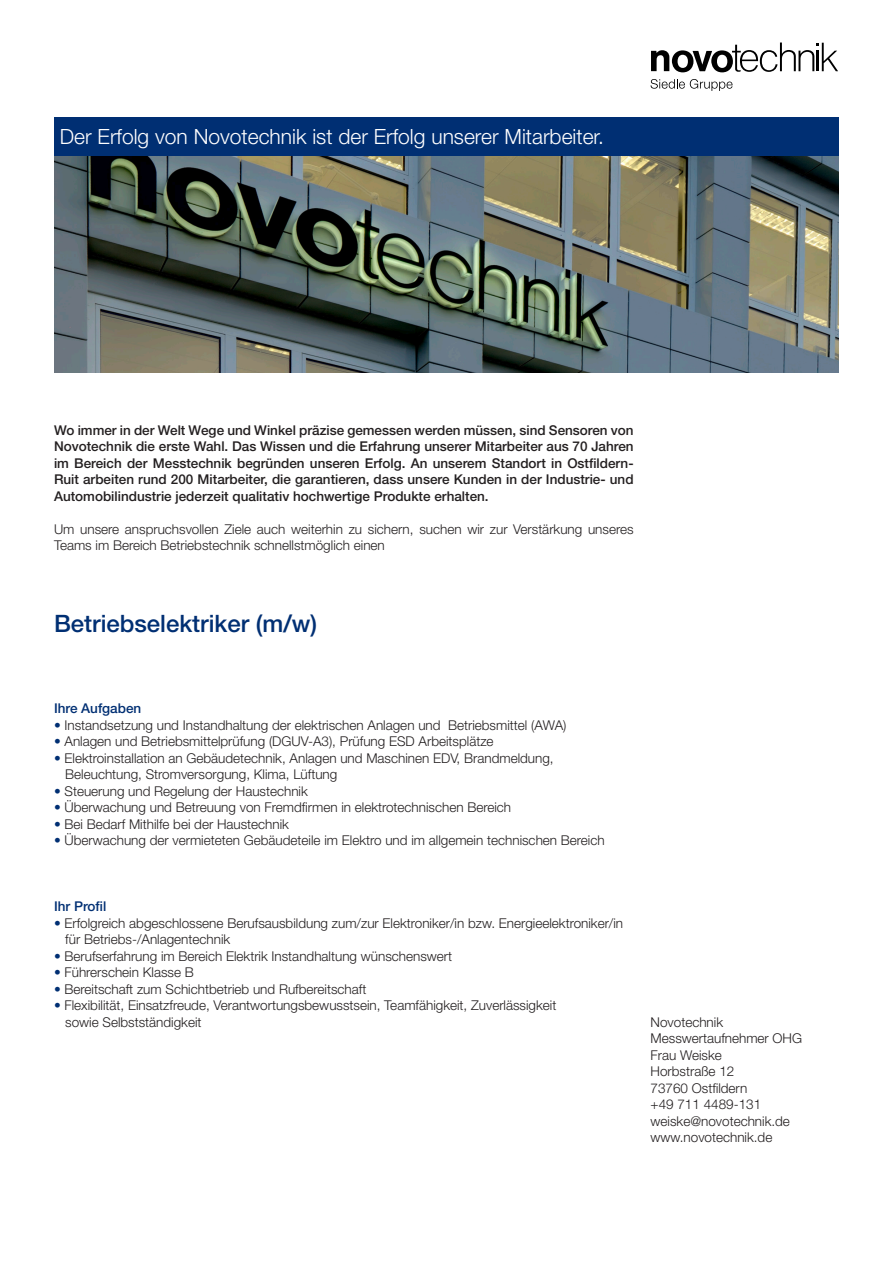
<style>
.page{position:relative;width:893px;height:1263px;background:#fff}
.page>*{position:absolute;margin:0;border:0;box-sizing:border-box;transform-origin:0 0}
.t1{font:500 24px "Helvetica Neue LT Std";color:#002f73}
.t2{font:300 21px "Helvetica Neue LT Std";color:#fff}
.t3{font:300 13.5px/16.5px "Helvetica Neue LT Std";color:#231f20}
.t4{font:500 13.5px/16.5px "Helvetica Neue LT Std";color:#231f20;text-align:justify}
.t5{font:500 13.5px "Helvetica Neue LT Std";color:#002f73}
.s1{color:#002f73}
</style>
<div class="page">
<img style="left:54px;top:155px;width:785px;height:217px">
<div style="left:54px;top:117px;width:785px;height:38px;background:#002f73"></div>
<svg style="left:651px;top:43px;width:187px;height:30px"></svg>
<svg style="left:651px;top:79px;width:82px;height:12px"></svg>
<p class="t2" style="left:60px;top:124px;width:546px">Der Erfolg von Novotechnik ist der Erfolg unserer Mitarbeiter.</p>
<p class="t4" style="left:54px;top:422px;width:581px">Wo immer in der Welt Wege und Winkel präzise gemessen werden müssen, sind Sensoren von Novotechnik die erste Wahl. Das Wissen und die Erfahrung unserer Mitarbeiter aus 70 Jahren im Bereich der Messtechnik begründen unseren Erfolg. An unserem Standort in Ostfildern-Ruit arbeiten rund 200 Mitarbeiter, die garantieren, dass unsere Kunden in der Industrie- und Automobilindustrie jederzeit qualitativ hochwertige Produkte erhalten.</p>
<p class="t3" style="left:54px;top:521px;width:581px">Um unsere anspruchsvollen Ziele auch weiterhin zu sichern, suchen wir zur Verstärkung unseres<br>Teams im Bereich Betriebstechnik schnellstmöglich einen</p>
<p class="t1" style="left:54px;top:609px;width:265px">Betriebselektriker (m/w)</p>
<p class="t5" style="left:54px;top:700px;width:89px">Ihre Aufgaben</p>
<p class="t3" style="left:54px;top:716px;width:514px"><span class="s1">•</span> Instandsetzung und Instandhaltung der elektrischen Anlagen und Betriebsmittel (AWA)</p>
<p class="t3" style="left:54px;top:733px;width:441px"><span class="s1">•</span> Anlagen und Betriebsmittelprüfung (DGUV-A3), Prüfung ESD Arbeitsplätze</p>
<p class="t3" style="left:65px;top:749px;width:490px;text-indent:-11px"><span class="s1">•</span> Elektroinstallation an Gebäudetechnik, Anlagen und Maschinen EDV, Brandmeldung,<br>Beleuchtung, Stromversorgung, Klima, Lüftung</p>
<p class="t3" style="left:54px;top:782px;width:255px"><span class="s1">•</span> Steuerung und Regelung der Haustechnik</p>
<p class="t3" style="left:54px;top:799px;width:459px"><span class="s1">•</span> Überwachung und Betreuung von Fremdfirmen in elektrotechnischen Bereich</p>
<p class="t3" style="left:54px;top:815px;width:237px"><span class="s1">•</span> Bei Bedarf Mithilfe bei der Haustechnik</p>
<p class="t3" style="left:54px;top:832px;width:552px"><span class="s1">•</span> Überwachung der vermieteten Gebäudeteile im Elektro und im allgemein technischen Bereich</p>
<p class="t5" style="left:54px;top:898px;width:54px">Ihr Profil</p>
<p class="t3" style="left:65px;top:914px;width:559px;text-indent:-11px"><span class="s1">•</span> Erfolgreich abgeschlossene Berufsausbildung zum/zur Elektroniker/in bzw. Energieelektroniker/in für Betriebs-/Anlagentechnik</p>
<p class="t3" style="left:54px;top:947px;width:400px"><span class="s1">•</span> Berufserfahrung im Bereich Elektrik Instandhaltung wünschenswert</p>
<p class="t3" style="left:54px;top:964px;width:141px"><span class="s1">•</span> Führerschein Klasse B</p>
<p class="t3" style="left:54px;top:980px;width:314px"><span class="s1">•</span> Bereitschaft zum Schichtbetrieb und Rufbereitschaft</p>
<p class="t3" style="left:65px;top:997px;width:493px;text-indent:-11px"><span class="s1">•</span> Flexibilität, Einsatzfreude, Verantwortungsbewusstsein, Teamfähigkeit, Zuverlässigkeit sowie Selbstständigkeit</p>
<p class="t3" style="left:651px;top:1013px;width:74px">Novotechnik</p>
<p class="t3" style="left:651px;top:1030px;width:153px">Messwertaufnehmer OHG</p>
<p class="t3" style="left:651px;top:1046px;width:73px">Frau Weiske</p>
<p class="t3" style="left:651px;top:1063px;width:85px">Horbstraße 12</p>
<p class="t3" style="left:651px;top:1079px;width:98px">73760 Ostfildern</p>
<p class="t3" style="left:651px;top:1096px;width:112px">+49 711 4489-131</p>
<p class="t3" style="left:651px;top:1112px;width:141px">weiske@novotechnik.de</p>
<p class="t3" style="left:651px;top:1129px;width:123px">www.novotechnik.de</p>
</div>
